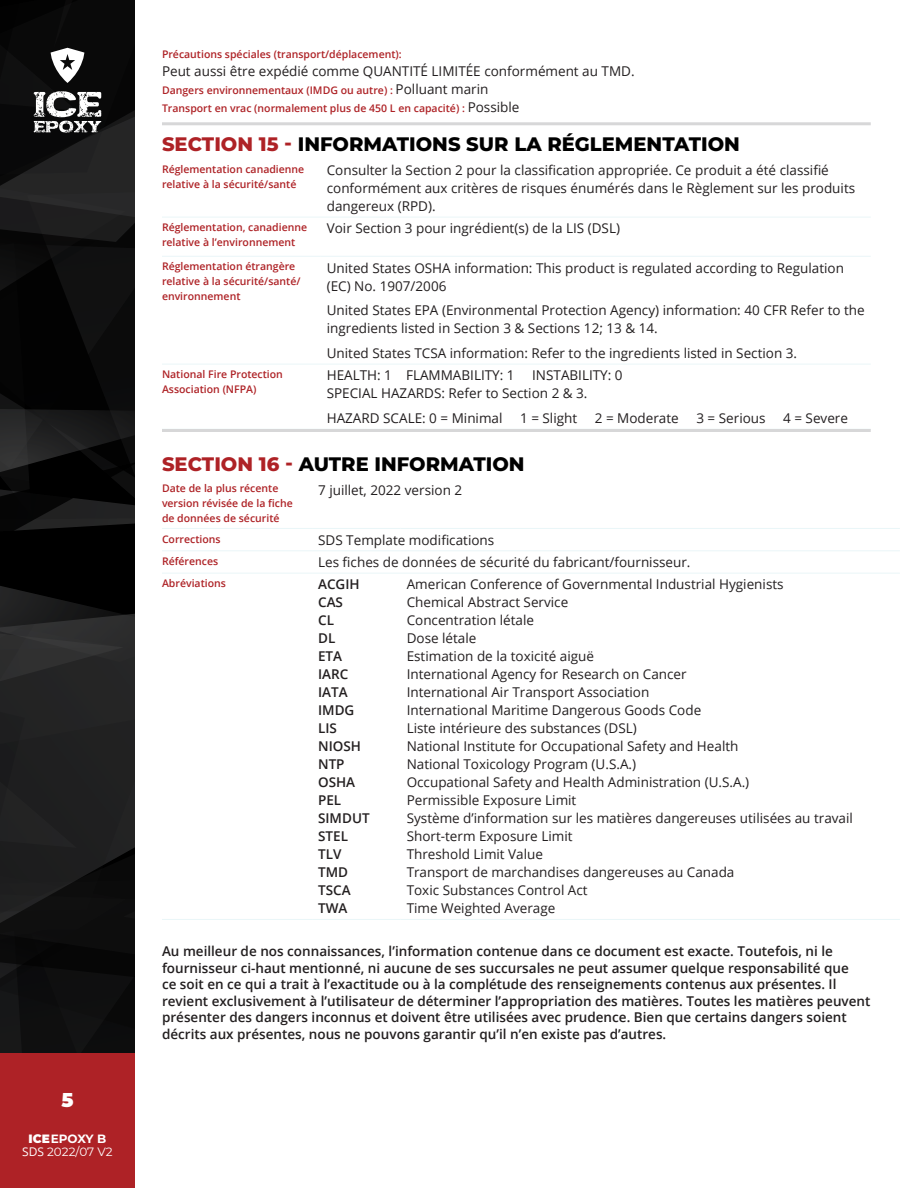
<style>
.page{position:relative;width:918px;height:1188px;background:#fff}
.page>*{position:absolute;margin:0;border:0;box-sizing:border-box;transform-origin:0 0}
.INTRO-Titre{font:800 19.5px "Montserrat";color:#000}
.t1{font:900 19.5px "Montserrat";color:#fff}
.Normal_texte{font:13.5px/18px "Open Sans";color:#231f20}
.Normal_texte-2{font:600 13.5px/16.5px "Open Sans";color:#231f20}
.Normal_texte-3{font:600 13.5px/18px "Open Sans";color:#231f20}
.t2{font:12px/13.5px "Montserrat";color:#fff;text-align:center}
.Normal_texte-4{font:600 10.5px/15px "Open Sans";color:#ae2226}
.Normal_texte-5{font:600 10.5px "Open Sans";color:#ae2226}
.s1{font-weight:900}
.s2{font-weight:700}
.s3{font-family:"Open Sans"}
.s4{font-weight:400;font-size:13.5px;color:#231f20}
.s5{color:#ae2226}
</style>
<div class="page">
<svg style="left:0;top:0;width:135px;height:1053px;background:#161617"></svg>
<div style="left:0;top:1053px;width:135px;height:135px;background:#ae2226"></div>
<hr style="left:162px;top:217px;width:159px;height:1px;background:#eaf6f8">
<hr style="left:321px;top:217px;width:550px;height:1px;background:#eaf6f8">
<hr style="left:162px;top:256px;width:159px;height:1px;background:#eaf6f8">
<hr style="left:321px;top:256px;width:550px;height:1px;background:#eaf6f8">
<hr style="left:162px;top:364px;width:159px;height:1px;background:#eaf6f8">
<hr style="left:321px;top:364px;width:550px;height:1px;background:#eaf6f8">
<hr style="left:162px;top:528px;width:150px;height:1px;background:#eaf6f8">
<hr style="left:312px;top:528px;width:89px;height:1px;background:#eaf6f8">
<hr style="left:401px;top:528px;width:499px;height:1px;background:#eaf6f8">
<hr style="left:162px;top:550px;width:150px;height:1px;background:#eaf6f8">
<hr style="left:312px;top:550px;width:89px;height:1px;background:#eaf6f8">
<hr style="left:401px;top:550px;width:499px;height:1px;background:#eaf6f8">
<hr style="left:162px;top:573px;width:150px;height:1px;background:#eaf6f8">
<hr style="left:162px;top:919px;width:150px;height:1px;background:#eaf6f8">
<hr style="left:312px;top:573px;width:89px;height:1px;background:#eaf6f8">
<hr style="left:401px;top:573px;width:499px;height:1px;background:#eaf6f8">
<hr style="left:312px;top:919px;width:89px;height:1px;background:#eaf6f8">
<hr style="left:401px;top:919px;width:499px;height:1px;background:#eaf6f8">
<hr style="left:162px;top:122px;width:709px;height:3px;background:#d7d7d8">
<hr style="left:162px;top:429px;width:709px;height:3px;background:#d7d7d8">
<h1 class="t1" style="left:62px;top:1085px;width:14px">5</h1>
<p class="t2" style="left:22px;top:1131px;width:92px"><span class="s1">ICE</span><span class="s2">EPOXY B<br></span><span class="s3">SDS</span> 2022/07 V2</p>
<p class="Normal_texte-5" style="left:162px;top:47px;width:241px">Précautions spéciales (transport/déplacement):</p>
<p class="Normal_texte" style="left:162px;top:62px;width:474px">Peut aussi être expédié comme QUANTITÉ LIMITÉE conformément au TMD.</p>
<p class="Normal_texte-5" style="left:162px;top:83px;width:328px">Dangers environnementaux (IMDG ou autre) : <span class="s4">Polluant marin</span></p>
<p class="Normal_texte-5" style="left:162px;top:101px;width:359px">Transport en vrac (normalement plus de 450 L en capacité) : <span class="s4">Possible</span></p>
<p class="INTRO-Titre" style="left:162px;top:130px;width:579px"><span class="s5">SECTION 15 -</span> INFORMATIONS SUR LA RÉGLEMENTATION</p>
<p class="Normal_texte-4" style="left:162px;top:161px;width:144px">Réglementation canadienne relative à la sécurité/santé</p>
<p class="Normal_texte" style="left:327px;top:161px;width:530px">Consulter la Section 2 pour la classification appropriée. Ce produit a été classifié conformément aux critères de risques énumérés dans le Règlement sur les produits dangereux (RPD).</p>
<p class="Normal_texte-4" style="left:162px;top:220px;width:147px">Réglementation, canadienne relative à l’environnement</p>
<p class="Normal_texte" style="left:327px;top:219px;width:295px">Voir Section 3 pour ingrédient(s) de la LIS (DSL)</p>
<p class="Normal_texte-4" style="left:162px;top:259px;width:140px">Réglementation étrangère relative à la sécurité/santé/ environnement</p>
<p class="Normal_texte" style="left:327px;top:258px;width:519px">United States OSHA information: This product is regulated according to Regulation (EC) No. 1907/2006</p>
<p class="Normal_texte" style="left:327px;top:301px;width:540px">United States EPA (Environmental Protection Agency) information: 40 CFR Refer to the ingredients listed in Section 3 &amp; Sections 12; 13 &amp; 14.</p>
<p class="Normal_texte" style="left:327px;top:344px;width:472px">United States TCSA information: Refer to the ingredients listed in Section 3.</p>
<p class="Normal_texte-4" style="left:162px;top:367px;width:122px">National Fire Protection<br>Association (NFPA)</p>
<p class="Normal_texte" style="left:327px;top:366px;width:189px">HEALTH: 1 FLAMMABILITY: 1</p>
<p class="Normal_texte" style="left:327px;top:366px;width:297px;text-indent:205px">INSTABILITY: 0<br>SPECIAL HAZARDS: Refer to Section 2 &amp; 3.</p>
<p class="Normal_texte" style="left:327px;top:409px;width:177px">HAZARD SCALE: 0 = Minimal</p>
<p class="Normal_texte" style="left:520px;top:409px;width:59px">1 = Slight</p>
<p class="Normal_texte" style="left:595px;top:409px;width:86px">2 = Moderate</p>
<p class="Normal_texte" style="left:696px;top:409px;width:71px">3 = Serious</p>
<p class="Normal_texte" style="left:783px;top:409px;width:66px">4 = Severe</p>
<p class="INTRO-Titre" style="left:162px;top:450px;width:364px"><span class="s5">SECTION 16 -</span> AUTRE INFORMATION</p>
<p class="Normal_texte-4" style="left:162px;top:481px;width:132px">Date de la plus récente version révisée de la fiche de données de sécurité</p>
<p class="Normal_texte" style="left:318px;top:481px;width:146px">7 juillet, 2022 version 2</p>
<p class="Normal_texte-5" style="left:162px;top:532px;width:60px">Corrections</p>
<p class="Normal_texte" style="left:318px;top:531px;width:178px">SDS Template modifications</p>
<p class="Normal_texte-5" style="left:162px;top:554px;width:58px">Références</p>
<p class="Normal_texte" style="left:318px;top:553px;width:374px">Les fiches de données de sécurité du fabricant/fournisseur.</p>
<p class="Normal_texte-5" style="left:162px;top:576px;width:65px">Abréviations</p>
<p class="Normal_texte-3" style="left:318px;top:575px;width:43px">ACGIH</p>
<p class="Normal_texte-3" style="left:318px;top:593px;width:26px">CAS</p>
<p class="Normal_texte-3" style="left:318px;top:611px;width:17px">CL</p>
<p class="Normal_texte-3" style="left:318px;top:629px;width:19px">DL</p>
<p class="Normal_texte-3" style="left:318px;top:647px;width:26px">ETA</p>
<p class="Normal_texte-3" style="left:318px;top:665px;width:32px">IARC</p>
<p class="Normal_texte-3" style="left:318px;top:683px;width:31px">IATA</p>
<p class="Normal_texte-3" style="left:318px;top:701px;width:38px">IMDG</p>
<p class="Normal_texte-3" style="left:318px;top:719px;width:20px">LIS</p>
<p class="Normal_texte-3" style="left:318px;top:737px;width:44px">NIOSH</p>
<p class="Normal_texte-3" style="left:318px;top:755px;width:28px">NTP</p>
<p class="Normal_texte-3" style="left:318px;top:773px;width:39px">OSHA</p>
<p class="Normal_texte-3" style="left:318px;top:791px;width:25px">PEL</p>
<p class="Normal_texte-3" style="left:318px;top:809px;width:53px">SIMDUT</p>
<p class="Normal_texte-3" style="left:318px;top:827px;width:31px">STEL</p>
<p class="Normal_texte-3" style="left:318px;top:845px;width:32px">TLV<br>TMD</p>
<p class="Normal_texte-3" style="left:318px;top:881px;width:34px">TSCA</p>
<p class="Normal_texte-3" style="left:318px;top:899px;width:31px">TWA</p>
<p class="Normal_texte" style="left:407px;top:575px;width:378px">American Conference of Governmental Industrial Hygienists</p>
<p class="Normal_texte" style="left:407px;top:593px;width:163px">Chemical Abstract Service</p>
<p class="Normal_texte" style="left:407px;top:611px;width:129px">Concentration létale</p>
<p class="Normal_texte" style="left:407px;top:629px;width:71px">Dose létale</p>
<p class="Normal_texte" style="left:407px;top:647px;width:189px">Estimation de la toxicité aiguë</p>
<p class="Normal_texte" style="left:407px;top:665px;width:281px">International Agency for Research on Cancer</p>
<p class="Normal_texte" style="left:407px;top:683px;width:244px">International Air Transport Association</p>
<p class="Normal_texte" style="left:407px;top:701px;width:296px">International Maritime Dangerous Goods Code</p>
<p class="Normal_texte" style="left:407px;top:719px;width:232px">Liste intérieure des substances (DSL)</p>
<p class="Normal_texte" style="left:407px;top:737px;width:333px">National Institute for Occupational Safety and Health</p>
<p class="Normal_texte" style="left:407px;top:755px;width:231px">National Toxicology Program (U.S.A.)</p>
<p class="Normal_texte" style="left:407px;top:773px;width:344px">Occupational Safety and Health Administration (U.S.A.)</p>
<p class="Normal_texte" style="left:407px;top:791px;width:171px">Permissible Exposure Limit</p>
<p class="Normal_texte" style="left:407px;top:809px;width:448px">Système d’information sur les matières dangereuses utilisées au travail</p>
<p class="Normal_texte" style="left:407px;top:827px;width:167px">Short-term Exposure Limit</p>
<p class="Normal_texte" style="left:407px;top:845px;width:138px">Threshold Limit Value</p>
<p class="Normal_texte" style="left:407px;top:863px;width:329px">Transport de marchandises dangereuses au Canada</p>
<p class="Normal_texte" style="left:407px;top:881px;width:183px">Toxic Substances Control Act</p>
<p class="Normal_texte" style="left:407px;top:899px;width:150px">Time Weighted Average</p>
<p class="Normal_texte-2" style="left:162px;top:943px;width:710px">Au meilleur de nos connaissances, l’information contenue dans ce document est exacte. Toutefois, ni le fournisseur ci-haut mentionné, ni aucune de ses succursales ne peut assumer quelque responsabilité que<br>ce soit en ce qui a trait à l’exactitude ou à la complétude des renseignements contenus aux présentes. Il revient exclusivement à l’utilisateur de déterminer l’appropriation des matières. Toutes les matières peuvent présenter des dangers inconnus et doivent être utilisées avec prudence. Bien que certains dangers soient décrits aux présentes, nous ne pouvons garantir qu’il n’en existe pas d’autres.</p>
</div>
